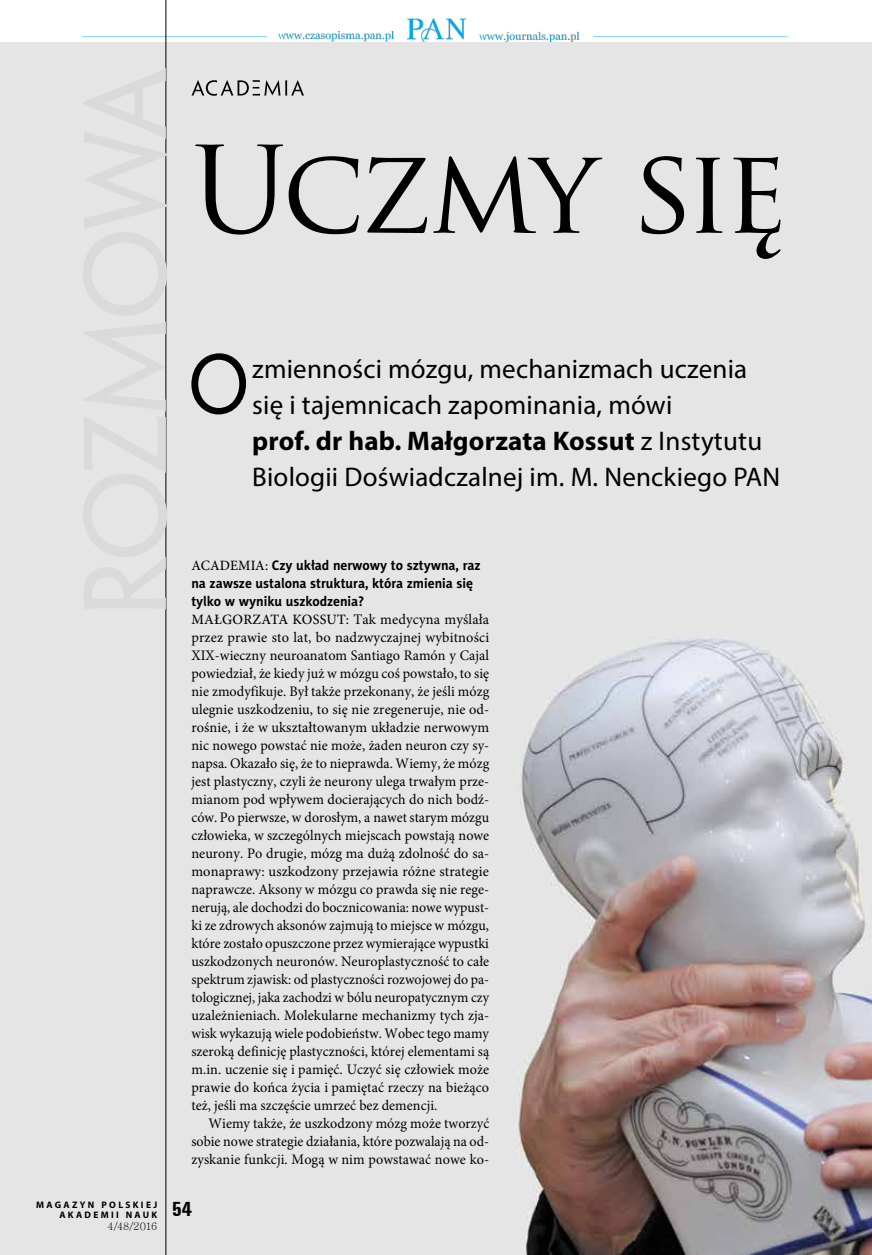
<style>
.page{position:relative;width:872px;height:1255px;background:#fff}
.page>*{position:absolute;margin:0;border:0;box-sizing:border-box;transform-origin:0 0}
.t1{font:117px "Trajan Pro";letter-spacing:-.05em;color:#000}
.t2{font:76.2px "Penumbra Flare PE";color:#000;scale:.9 1}
.t3{font:27px/36px "Myriad Pro";letter-spacing:.01em;color:#000}
.t4{font:700 condensed 21px "Unitus TEE";color:#000}
.t5{font:14.55px/18px "Minion Pro";letter-spacing:.005em;color:#000;text-align:justify}
.t6{font:700 13.95px/18px "Naomi Sans EFN";letter-spacing:-.005em;color:#000}
.t7{font:10.5px "Batang";letter-spacing:-.025em;color:#000}
.t8{font:700 9.45px/10.5px "Myriad Pro";letter-spacing:.245em;color:#000;text-align:right}
.s1{font-weight:700}
.s2{font-family:"Minion Pro";font-weight:500;font-size:14.25px}
.s3{font-weight:500;font-size:14.25px}
</style>
<div class="page">
<img style="left:82px;top:15px;width:707px;height:28px">
<img style="left:0;top:43px;width:872px;height:1211px">
<hr style="left:166px;top:0;width:1px;height:1254px;background:#000">
<svg style="left:191px;top:80px;width:113px;height:16px;background:#adadad"></svg>
<h1 class="t1" style="left:191px;top:116px;width:598px">Uczmy się</h1>
<h2 class="t2" style="left:189px;top:339px;width:68px">O</h2>
<h3 class="t3" style="left:252px;top:350px;width:529px">zmienności mózgu, mechanizmach uczenia się i tajemnicach zapominania, mówi<br><span class="s1">prof. dr hab. Małgorzata Kossut</span> z Instytutu Biologii Doświadczalnej im. M. Nenckiego PAN</h3>
<p class="t8" style="left:36px;top:1198px;width:123px">MAGAZYN POLSKIEJ<br>AKADEMII NAUK</p>
<p class="t7" style="left:107px;top:1221px;width:51px">4/48/2016</p>
<p class="t6" style="left:191px;top:556px;width:291px"><span class="s2">ACADEMIA:</span> Czy układ nerwowy to sztywna, raz na zawsze ustalona struktura, która zmienia się tylko w wyniku uszkodzenia?</p>
<p class="t5" style="left:191px;top:610px;width:299px"><span class="s3">MAŁGORZATA KOSSUT:</span> Tak medycyna myślała przez prawie sto lat, bo nadzwyczajnej wybitności XIX-wieczny neuroanatom Santiago Ramón y Cajal powiedział, że kiedy już w mózgu coś powstało, to się nie zmodyfikuje. Był także przekonany, że jeśli mózg ulegnie uszkodzeniu, to się nie zregeneruje, nie od&shy;rośnie, i że w ukształtowanym układzie nerwowym nic nowego powstać nie może, żaden neuron czy sy&shy;napsa. Okazało się, że to nieprawda. Wiemy, że mózg jest plastyczny, czyli że neurony ulega trwałym prze&shy;mianom pod wpływem docierających do nich bodź&shy;ców. Po pierwsze, w dorosłym, a nawet starym mózgu człowieka, w szczególnych miejscach powstają nowe neurony. Po drugie, mózg ma dużą zdolność do sa&shy;monaprawy: uszkodzony przejawia różne strategie naprawcze. Aksony w mózgu co prawda się nie rege&shy;nerują, ale dochodzi do bocznicowania: nowe wypust&shy;ki ze zdrowych aksonów zajmują to miejsce w mózgu, które zostało opuszczone przez wymierające wypustki uszkodzonych neuronów. Neuroplastyczność to całe spektrum zjawisk: od plastyczności rozwojowej do pa&shy;tologicznej, jaka zachodzi w bólu neuropatycznym czy uzależnieniach. Molekularne mechanizmy tych zja&shy;wisk wykazują wiele podobieństw. Wobec tego mamy szeroką definicję plastyczności, której elementami są m.in. uczenie się i pamięć. Uczyć się człowiek może prawie do końca życia i pamiętać rzeczy na bieżąco też, jeśli ma szczęście umrzeć bez demencji.</p>
<p class="t5" style="left:191px;top:1114px;width:299px;text-indent:17px">Wiemy także, że uszkodzony mózg może tworzyć sobie nowe strategie działania, które pozwalają na od&shy;zyskanie funkcji. Mogą w nim powstawać nowe ko-</p>
<h3 class="t4" style="left:172px;top:1196px;width:21px">54</h3>
</div>
